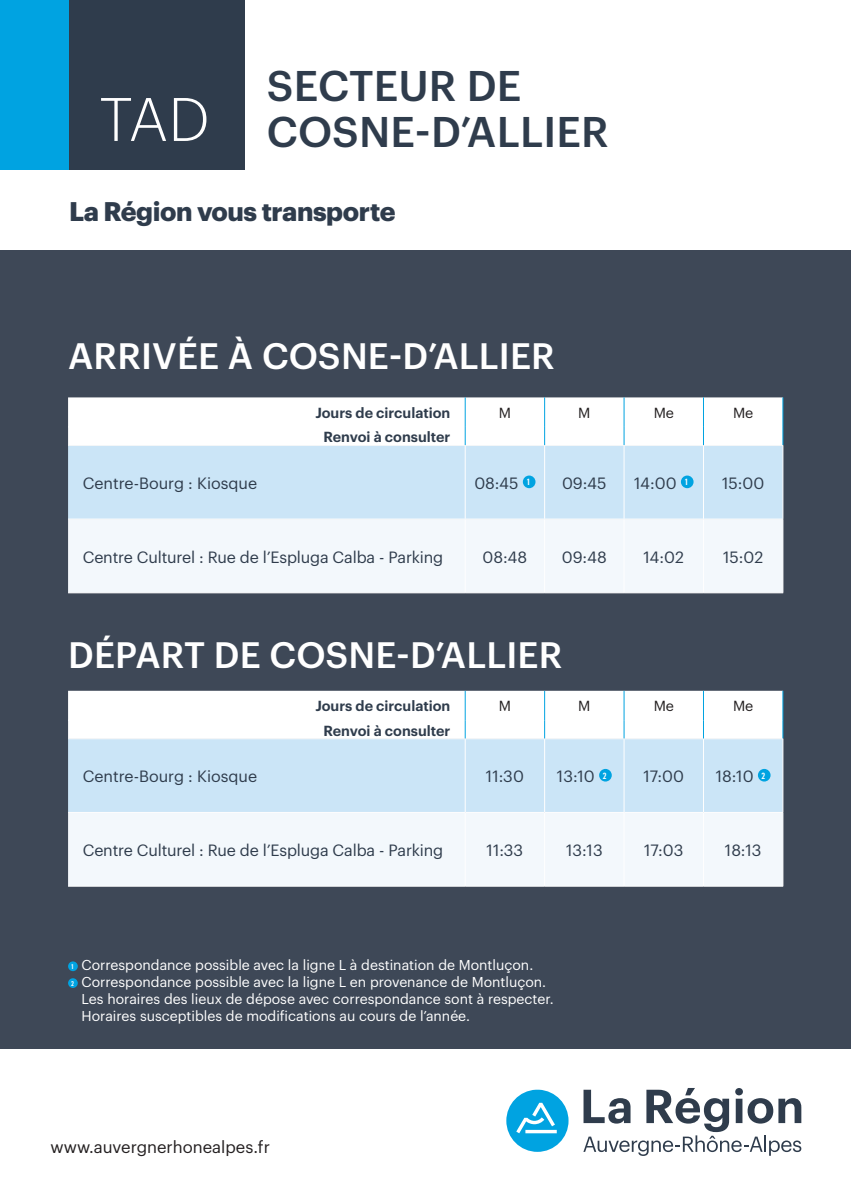
<style>
.page{position:relative;width:851px;height:1191px;background:#fff}
.page>*{position:absolute;margin:0;border:0;box-sizing:border-box;transform-origin:0 0}
.t1{font:300 60px "Graphik";color:#fff}
.ITINERAIRE{font:500 42px/46px "Graphik";letter-spacing:.005em;color:#2f3c4c}
.ARRIVEE_-_DEPART{font:500 36px "Graphik";letter-spacing:.005em;color:#fff}
.t2{font:700 26.4px "Graphik";letter-spacing:-.015em;color:#2f3c4c}
.t3{font:16.6px "Graphik";color:#231f20}
.GRILLE_2021_Arrets{font:16px "Graphik";letter-spacing:-.01em;color:#2f3c4c}
.GRILLE_2021-horaire{font:16px "Graphik";letter-spacing:.005em;color:#2f3c4c}
.t4{font:600 14.4px "Graphik";color:#2f3c4c}
.Jours_circulation{font:14.4px "Graphik";letter-spacing:-.02em;color:#231f20}
.Rappels{font:14px/16.8px "Graphik";color:#fff}
.t5{font:600 8.8px "Graphik X Cond";color:#fff}
.t6{font:600 6.8px "Graphik X Cond";color:#fff}
</style>
<div class="page">
<div style="left:0;top:0;width:69px;height:170px;background:#00a3e1"></div>
<div style="left:69px;top:0;width:175px;height:170px;background:#2f3c4c"></div>
<div style="left:0;top:250px;width:850px;height:799px;background:#3e4857"></div>
<svg style="left:583px;top:1088px;width:218px;height:68px"></svg>
<svg style="left:506px;top:1089px;width:62px;height:62px"></svg>
<div style="left:68px;top:961px;width:10px;height:10px;background:#00a3e1;border-radius:50%"></div>
<div style="left:68px;top:978px;width:10px;height:10px;background:#00a3e1;border-radius:50%"></div>
<div style="left:68px;top:446px;width:714px;height:73px;background:#cbe5f7"></div>
<div style="left:68px;top:520px;width:714px;height:72px;background:#f3f8fc"></div>
<hr style="left:68px;top:445px;width:397px;height:1px;background:#fff">
<hr style="left:465px;top:445px;width:79px;height:1px;background:#fff">
<hr style="left:544px;top:445px;width:80px;height:1px;background:#fff">
<hr style="left:624px;top:445px;width:79px;height:1px;background:#fff">
<hr style="left:703px;top:445px;width:80px;height:1px;background:#fff">
<hr style="left:68px;top:519px;width:397px;height:1px;background:#fff">
<hr style="left:465px;top:519px;width:79px;height:1px;background:#fff">
<hr style="left:544px;top:519px;width:80px;height:1px;background:#fff">
<hr style="left:624px;top:519px;width:79px;height:1px;background:#fff">
<hr style="left:703px;top:519px;width:80px;height:1px;background:#fff">
<hr style="left:68px;top:592px;width:397px;height:1px;background:#fff">
<hr style="left:465px;top:592px;width:79px;height:1px;background:#fff">
<hr style="left:544px;top:592px;width:80px;height:1px;background:#fff">
<hr style="left:624px;top:592px;width:79px;height:1px;background:#fff">
<hr style="left:703px;top:592px;width:80px;height:1px;background:#fff">
<hr style="left:465px;top:446px;width:1px;height:73px;background:#fff">
<hr style="left:544px;top:446px;width:1px;height:73px;background:#fff">
<hr style="left:623px;top:446px;width:1px;height:73px;background:#fff">
<hr style="left:703px;top:446px;width:1px;height:73px;background:#fff">
<hr style="left:782px;top:446px;width:1px;height:73px;background:#fff">
<hr style="left:465px;top:519px;width:1px;height:73px;background:#fff">
<hr style="left:544px;top:519px;width:1px;height:73px;background:#fff">
<hr style="left:623px;top:519px;width:1px;height:73px;background:#fff">
<hr style="left:703px;top:519px;width:1px;height:73px;background:#fff">
<hr style="left:782px;top:519px;width:1px;height:73px;background:#fff">
<div style="left:68px;top:397px;width:715px;height:48px;background:#fff"></div>
<div style="left:522px;top:475px;width:13px;height:13px;background:#00a3e1;border-radius:50%"></div>
<div style="left:680px;top:475px;width:13px;height:13px;background:#00a3e1;border-radius:50%"></div>
<div style="left:68px;top:739px;width:714px;height:73px;background:#cbe5f7"></div>
<div style="left:68px;top:813px;width:714px;height:73px;background:#f3f8fc"></div>
<hr style="left:68px;top:738px;width:397px;height:1px;background:#fff">
<hr style="left:465px;top:738px;width:79px;height:1px;background:#fff">
<hr style="left:544px;top:738px;width:80px;height:1px;background:#fff">
<hr style="left:624px;top:738px;width:79px;height:1px;background:#fff">
<hr style="left:703px;top:738px;width:80px;height:1px;background:#fff">
<hr style="left:68px;top:812px;width:397px;height:1px;background:#fff">
<hr style="left:465px;top:812px;width:79px;height:1px;background:#fff">
<hr style="left:544px;top:812px;width:80px;height:1px;background:#fff">
<hr style="left:624px;top:812px;width:79px;height:1px;background:#fff">
<hr style="left:703px;top:812px;width:80px;height:1px;background:#fff">
<hr style="left:68px;top:886px;width:397px;height:1px;background:#fff">
<hr style="left:465px;top:886px;width:79px;height:1px;background:#fff">
<hr style="left:544px;top:886px;width:80px;height:1px;background:#fff">
<hr style="left:624px;top:886px;width:79px;height:1px;background:#fff">
<hr style="left:703px;top:886px;width:80px;height:1px;background:#fff">
<hr style="left:465px;top:739px;width:1px;height:73px;background:#fff">
<hr style="left:544px;top:739px;width:1px;height:73px;background:#fff">
<hr style="left:623px;top:739px;width:1px;height:73px;background:#fff">
<hr style="left:703px;top:739px;width:1px;height:73px;background:#fff">
<hr style="left:782px;top:739px;width:1px;height:73px;background:#fff">
<hr style="left:465px;top:812px;width:1px;height:74px;background:#fff">
<hr style="left:544px;top:812px;width:1px;height:74px;background:#fff">
<hr style="left:623px;top:812px;width:1px;height:74px;background:#fff">
<hr style="left:703px;top:812px;width:1px;height:74px;background:#fff">
<hr style="left:782px;top:812px;width:1px;height:74px;background:#fff">
<div style="left:68px;top:691px;width:715px;height:47px;background:#fff"></div>
<div style="left:599px;top:769px;width:12px;height:12px;background:#00a3e1;border-radius:50%"></div>
<div style="left:757px;top:769px;width:13px;height:12px;background:#00a3e1;border-radius:50%"></div>
<h1 class="t1" style="left:99px;top:75px;width:112px">TAD</h1>
<p class="ITINERAIRE" style="left:267px;top:59px;width:343px">SECTEUR DE<br>COSNE-D’ALLIER</p>
<h3 class="t2" style="left:69px;top:191px;width:328px">La Région vous transporte</h3>
<p class="ARRIVEE_-_DEPART" style="left:68px;top:329px;width:488px">ARRIVÉE À COSNE-D’ALLIER</p>
<p class="t4" style="left:315px;top:401px;width:137px">Jours de circulation</p>
<p class="Jours_circulation" style="left:498px;top:402px;width:14px">M</p>
<p class="Jours_circulation" style="left:578px;top:402px;width:14px">M</p>
<p class="Jours_circulation" style="left:653px;top:402px;width:22px">Me</p>
<p class="Jours_circulation" style="left:733px;top:402px;width:22px">Me</p>
<p class="t4" style="left:323px;top:426px;width:128px">Renvoi à consulter</p>
<p class="GRILLE_2021_Arrets" style="left:83px;top:471px;width:176px">Centre-Bourg : Kiosque</p>
<p class="GRILLE_2021-horaire" style="left:474px;top:471px;width:46px">08:45</p>
<p class="t5" style="left:527px;top:476px;width:4px">1</p>
<p class="GRILLE_2021-horaire" style="left:562px;top:471px;width:46px">09:45</p>
<p class="GRILLE_2021-horaire" style="left:634px;top:471px;width:44px">14:00</p>
<p class="t5" style="left:685px;top:476px;width:4px">1</p>
<p class="GRILLE_2021-horaire" style="left:722px;top:471px;width:44px">15:00</p>
<p class="GRILLE_2021_Arrets" style="left:83px;top:544px;width:362px">Centre Culturel : Rue de l’Espluga Calba - Parking</p>
<p class="GRILLE_2021-horaire" style="left:482px;top:544px;width:46px">08:48</p>
<p class="GRILLE_2021-horaire" style="left:562px;top:544px;width:46px">09:48</p>
<p class="GRILLE_2021-horaire" style="left:643px;top:544px;width:42px">14:02</p>
<p class="GRILLE_2021-horaire" style="left:723px;top:544px;width:42px">15:02</p>
<p class="ARRIVEE_-_DEPART" style="left:68px;top:627px;width:495px">DÉPART DE COSNE-D’ALLIER</p>
<p class="t4" style="left:315px;top:695px;width:137px">Jours de circulation</p>
<p class="Jours_circulation" style="left:498px;top:695px;width:14px">M</p>
<p class="Jours_circulation" style="left:578px;top:695px;width:14px">M</p>
<p class="Jours_circulation" style="left:653px;top:695px;width:22px">Me</p>
<p class="Jours_circulation" style="left:733px;top:695px;width:22px">Me</p>
<p class="t4" style="left:323px;top:719px;width:128px">Renvoi à consulter</p>
<p class="GRILLE_2021_Arrets" style="left:83px;top:764px;width:176px">Centre-Bourg : Kiosque</p>
<p class="GRILLE_2021-horaire" style="left:486px;top:764px;width:40px">11:30</p>
<p class="GRILLE_2021-horaire" style="left:557px;top:764px;width:39px">13:10</p>
<p class="t5" style="left:602px;top:769px;width:5px">2</p>
<p class="GRILLE_2021-horaire" style="left:643px;top:764px;width:42px">17:00</p>
<p class="GRILLE_2021-horaire" style="left:715px;top:764px;width:39px">18:10</p>
<p class="t5" style="left:761px;top:769px;width:5px">2</p>
<p class="GRILLE_2021_Arrets" style="left:83px;top:838px;width:362px">Centre Culturel : Rue de l’Espluga Calba - Parking</p>
<p class="GRILLE_2021-horaire" style="left:486px;top:838px;width:38px">11:33</p>
<p class="GRILLE_2021-horaire" style="left:566px;top:838px;width:38px">13:13</p>
<p class="GRILLE_2021-horaire" style="left:644px;top:838px;width:41px">17:03</p>
<p class="GRILLE_2021-horaire" style="left:724px;top:838px;width:38px">18:13</p>
<p class="t6" style="left:71px;top:961px;width:3px">1</p>
<p class="Rappels" style="left:81px;top:955px;width:453px">Correspondance possible avec la ligne L à destination de Montluçon.</p>
<p class="t6" style="left:71px;top:978px;width:4px">2</p>
<p class="Rappels" style="left:81px;top:972px;width:474px">Correspondance possible avec la ligne L en provenance de Montluçon.<br>Les horaires des lieux de dépose avec correspondance sont à respecter.<br>Horaires susceptibles de modifications au cours de l’année.</p>
<p class="t3" style="left:50px;top:1134px;width:221px">www.auvergnerhonealpes.fr</p>
</div>
